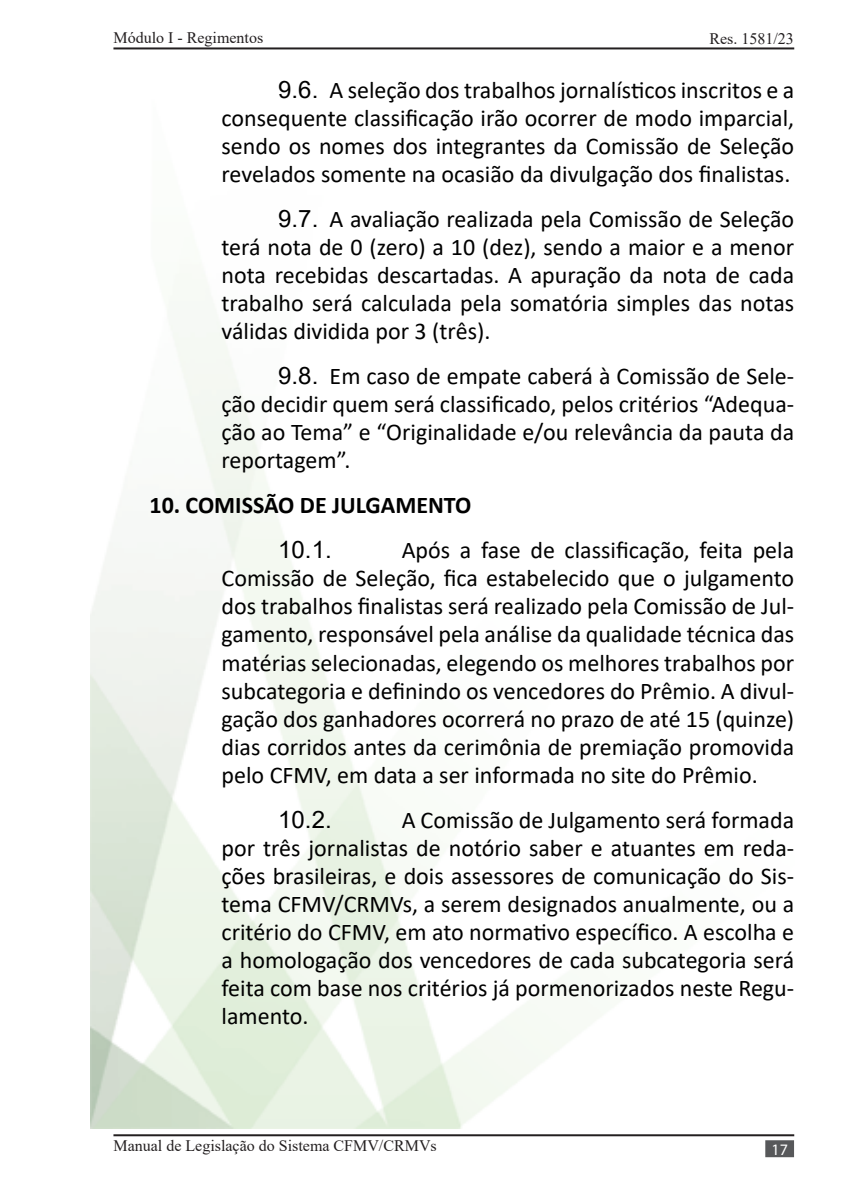
<style>
.page{position:relative;width:851px;height:1191px;background:#fff}
.page>*{position:absolute;margin:0;border:0;box-sizing:border-box;transform-origin:0 0}
.t1{font:24px/28px "Calibri";color:#000;text-align:justify}
.t2{font:700 24px "Calibri";color:#000}
.t3{font:24px "Arial";color:#000}
.t4{font:16px "Times New Roman";color:#231f20}
.t5{font:16px "Myriad Pro";color:#fff}
.s1{font-family:"Arial"}
</style>
<div class="page">
<hr style="left:113px;top:1134px;width:681px;height:2px;background:#231f20">
<div style="left:765px;top:1140px;width:28px;height:17px;background:#57585a;border:2px solid #57585a"></div>
<hr style="left:113px;top:47px;width:681px;height:2px;background:#231f20">
<p class="t4" style="left:113px;top:26px;width:151px">Módulo I - Regimentos</p>
<p class="t4" style="left:709px;top:28px;width:86px">Res. 1581/23</p>
<p class="t1" style="left:221px;top:76px;width:574px;text-indent:57px"><span class="s1">9.6.</span> A seleção dos trabalhos jornalísticos inscritos e a consequente classificação irão ocorrer de modo imparcial, sendo os nomes dos integrantes da Comissão de Seleção revelados somente na ocasião da divulgação dos finalistas.</p>
<p class="t1" style="left:221px;top:205px;width:574px;text-indent:57px"><span class="s1">9.7.</span> A avaliação realizada pela Comissão de Seleção terá nota de 0 (zero) a 10 (dez), sendo a maior e a menor nota recebidas descartadas. A apuração da nota de cada trabalho será calculada pela somatória simples das notas válidas dividida por 3 (três).</p>
<p class="t1" style="left:221px;top:362px;width:574px;text-indent:57px"><span class="s1">9.8.</span> Em caso de empate caberá à Comissão de Sele&shy;ção decidir quem será classificado, pelos critérios “Adequa&shy;ção ao Tema” e “Originalidade e/ou relevância da pauta da reportagem”.</p>
<p class="t2" style="left:149px;top:488px;width:323px">10. COMISSÃO DE JULGAMENTO</p>
<p class="t3" style="left:278px;top:533px;width:55px">10.1.</p>
<p class="t1" style="left:221px;top:536px;width:574px;text-indent:180px">Após a fase de classificação, feita pela Comissão de Seleção, fica estabelecido que o julgamento dos trabalhos finalistas será realizado pela Comissão de Jul&shy;gamento, responsável pela análise da qualidade técnica das matérias selecionadas, elegendo os melhores trabalhos por subcategoria e definindo os vencedores do Prêmio. A divul&shy;gação dos ganhadores ocorrerá no prazo de até 15 (quinze) dias corridos antes da cerimônia de premiação promovida pelo CFMV, em data a ser informada no site do Prêmio.</p>
<p class="t3" style="left:278px;top:802px;width:55px">10.2.</p>
<p class="t1" style="left:221px;top:805px;width:574px;text-indent:180px">A Comissão de Julgamento será formada por três jornalistas de notório saber e atuantes em reda&shy;ções brasileiras, e dois assessores de comunicação do Sis&shy;tema CFMV/CRMVs, a serem designados anualmente, ou a critério do CFMV, em ato normativo específico. A escolha e a homologação dos vencedores de cada subcategoria será feita com base nos critérios já pormenorizados neste Regu&shy;lamento.</p>
<p class="t4" style="left:113px;top:1134px;width:325px">Manual de Legislação do Sistema CFMV/CRMVs</p>
<p class="t5" style="left:771px;top:1140px;width:18px">17</p>
</div>
